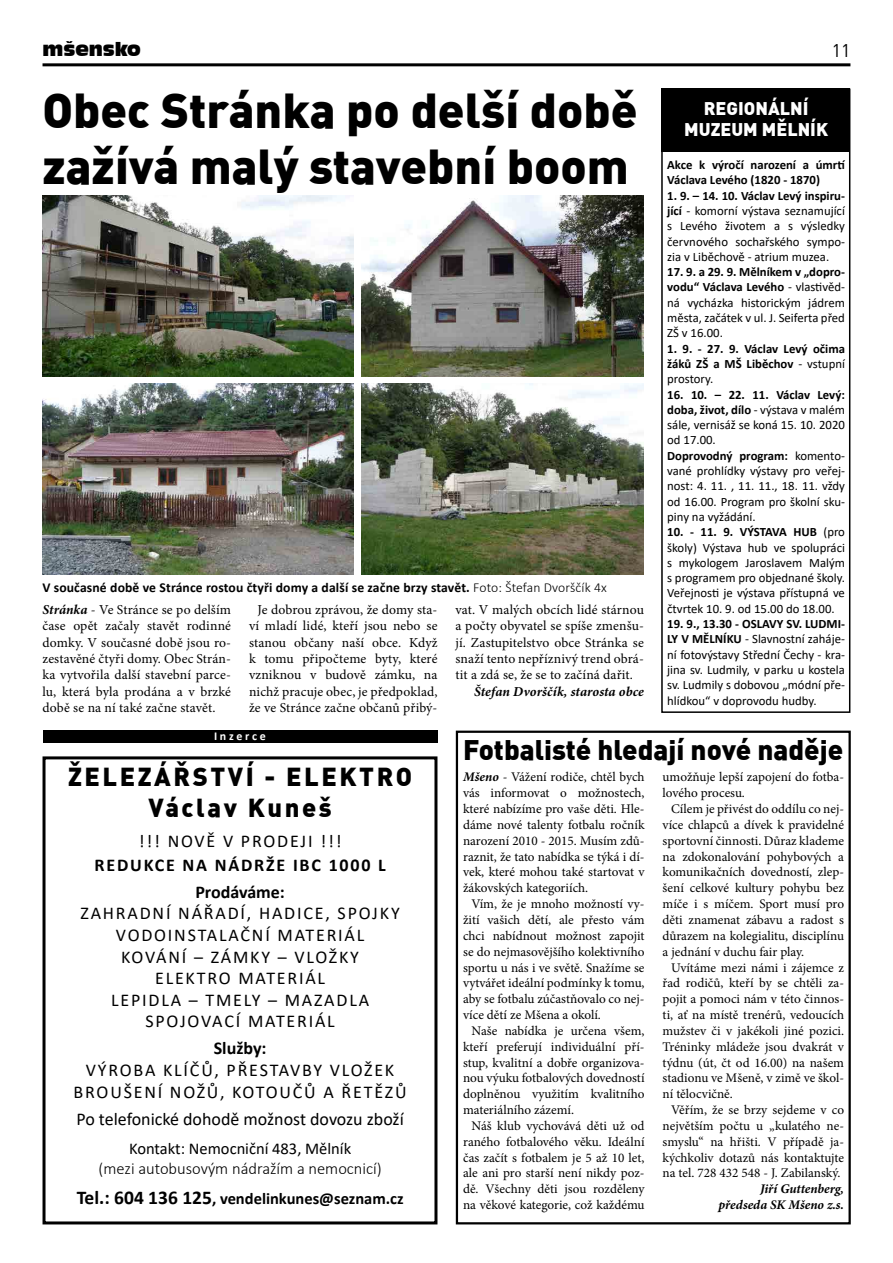
<style>
.page{position:relative;width:893px;height:1263px;background:#fff}
.page>*{position:absolute;margin:0;border:0;box-sizing:border-box;transform-origin:0 0}
.t1{font:900 48px/56.1px "Unient DINCE";color:#000}
.t2{font:900 27.75px "Unient DINCE";color:#000}
.t3{font:900 25.5px/30.6px "Unient DINCE";letter-spacing:.1em;color:#000;text-align:center}
.t4{font:18px/21.6px "Calibri";letter-spacing:.1em;color:#000;text-align:center}
.t5{font:700 18px/27px "Calibri";letter-spacing:.1em;color:#000;text-align:center}
.t6{font:18px "Calibri";color:#000}
.t7{font:900 18px/21.6px "Unient DINCE";color:#fff;text-align:center}
.t8{font:18px "Incised 901 BT Compact";color:#000}
.t9{font:18px "Unient DINCE";color:#000}
.t10{font:300 16.5px/30.3px "Calibri";color:#000;text-align:center}
.t11{font:16.5px "Calibri";color:#000}
.t12{font:13.65px/16.4px "Minion Pro";letter-spacing:.01em;color:#000;text-align:justify}
.t13{font:700 13.65px "Calibri";letter-spacing:.01em;color:#000}
.t14{font:italic 700 13.65px "Minion Pro";letter-spacing:.005em;color:#000}
.t15{font:13.2px/15.9px "Minion Pro";color:#000;text-align:justify}
.t16{font:italic 700 13.2px/15.9px "Minion Pro";color:#000;text-align:right}
.t17{font:12.75px/15.3px "Calibri";color:#000;text-align:justify}
.t18{font:700 12.75px/15.3px "Calibri";color:#000}
.t19{font:700 12px "Calibri";color:#fff}
.s1{font-weight:300}
.s2{font-weight:700;font-style:italic}
.s3{font-weight:700}
.s4{font-weight:400}
.s5{font-weight:700;font-size:19.5px}
</style>
<div class="page">
<hr style="left:43px;top:63px;width:807px;height:3px;background:#000">
<div style="left:43px;top:756px;width:394px;height:468px;border:3px solid #000"></div>
<div style="left:43px;top:731px;width:394px;height:12px;background:#000"></div>
<div style="left:456px;top:731px;width:395px;height:493px;border:2px solid #000"></div>
<img style="left:361px;top:195px;width:283px;height:181px">
<img style="left:43px;top:195px;width:310px;height:181px">
<img style="left:361px;top:384px;width:283px;height:190px">
<img style="left:42px;top:384px;width:311px;height:190px">
<div style="left:661px;top:89px;width:189px;height:624px;border:2px solid #000"></div>
<div style="left:662px;top:89px;width:188px;height:63px;background:#000"></div>
<h3 class="t8" style="left:43px;top:39px;width:100px">mšensko</h3>
<h3 class="t9" style="left:832px;top:39px;width:20px">11</h3>
<h1 class="t1" style="left:42px;top:79px;width:597px">Obec Stránka po delší době zažívá malý stavební boom</h1>
<p class="t13" style="left:42px;top:577px;width:566px">V současné době ve Stránce rostou čtyři domy a další se začne brzy stavět. <span class="s1">Foto: Štefan Dvorščík 4x</span></p>
<p class="t12" style="left:249px;top:601px;width:190px;text-indent:9px">Je dobrou zprávou, že domy sta&shy;ví mladí lidé, kteří jsou nebo se stanou občany naší obce. Když k tomu připočteme byty, které vzniknou v budově zámku, na nichž pracuje obec, je předpoklad, že ve Stránce začne občanů přibý-</p>
<p class="t12" style="left:455px;top:601px;width:190px">vat. V malých obcích lidé stárnou a počty obyvatel se spíše zmenšu&shy;jí. Zastupitelstvo obce Stránka se snaží tento nepříznivý trend obrá&shy;tit a zdá se, že se to začíná dařit.</p>
<p class="t12" style="left:43px;top:601px;width:190px"><span class="s2">Stránka</span> - Ve Stránce se po delším čase opět začaly stavět rodinné domky. V současné době jsou ro&shy;zestavěné čtyři domy. Obec Strán&shy;ka vytvořila další stavební parce&shy;lu, která byla prodána a v brzké době se na ní také začne stavět.</p>
<p class="t14" style="left:474px;top:682px;width:171px">Štefan Dvorščík, starosta obce</p>
<h3 class="t7" style="left:684px;top:96px;width:145px">REGIONÁLNÍ<br>MUZEUM MĚLNÍK</h3>
<p class="t18" style="left:667px;top:157px;width:179px">Akce k výročí narození a úmrtí<br>Václava Levého (1820 - 1870)</p>
<p class="t17" style="left:667px;top:187px;width:179px"><span class="s3">1. 9. – 14. 10. Václav Levý inspiru&shy;jící</span> - komorní výstava seznamující s Levého životem a s výsledky červnového sochařského sympo&shy;zia v Liběchově - atrium muzea.</p>
<p class="t17" style="left:667px;top:264px;width:179px"><span class="s3">17. 9. a 29. 9. Mělníkem v „dopro&shy;vodu“ Václava Levého</span> - vlastivěd&shy;ná vycházka historickým jádrem města, začátek v ul. J. Seiferta před ZŠ v 16.00.</p>
<p class="t18" style="left:667px;top:341px;width:179px;text-align:justify">1. 9. - 27. 9. Václav Levý očima žáků ZŠ a MŠ Liběchov <span class="s4">- vstupní prostory.</span></p>
<p class="t17" style="left:667px;top:386px;width:179px;text-align:left"><span class="s3">16. 10. – 22. 11. Václav Levý: doba, život, dílo</span> - výstava v malém sále, vernisáž se koná 15. 10. 2020 od 17.00.<br><span class="s3">Doprovodný program:</span> komento&shy;vané prohlídky výstavy pro veřej&shy;nost: 4. 11. , 11. 11., 18. 11. vždy od 16.00. Program pro školní sku&shy;piny na vyžádání.</p>
<p class="t17" style="left:667px;top:524px;width:179px"><span class="s3">10. - 11. 9. VÝSTAVA HUB</span> (pro školy) Výstava hub ve spolupráci s mykologem Jaroslavem Malým s programem pro objednané školy.<br>Veřejnosti je výstava přístupná ve čtvrtek 10. 9. od 15.00 do 18.00.</p>
<p class="t17" style="left:667px;top:616px;width:179px"><span class="s3">19. 9., 13.30 - OSLAVY SV. LUDMI-LY V MĚLNÍKU</span> - Slavnostní zaháje&shy;ní fotovýstavy Střední Čechy - kra&shy;jina sv. Ludmily, v parku u kostela sv. Ludmily s dobovou „módní pře&shy;hlídkou“ v doprovodu hudby.</p>
<p class="t19" style="left:214px;top:727px;width:53px">I n z e r c e</p>
<h3 class="t3" style="left:68px;top:760px;width:346px">ŽELEZÁŘSTVÍ - ELEKTRO<br>Václav Kuneš</h3>
<h3 class="t4" style="left:139px;top:830px;width:204px">!!! NOVĚ V PRODEJI !!!</h3>
<h3 class="t5" style="left:94px;top:851px;width:293px">REDUKCE NA NÁDRŽE IBC 1000 L<br>Prodáváme:</h3>
<h3 class="t4" style="left:81px;top:902px;width:321px">ZAHRADNÍ NÁŘADÍ, HADICE, SPOJKY<br>VODOINSTALAČNÍ MATERIÁL<br>KOVÁNÍ – ZÁMKY – VLOŽKY<br>ELEKTRO MATERIÁL<br>LEPIDLA – TMELY – MAZADLA<br>SPOJOVACÍ MATERIÁL</h3>
<h3 class="t5" style="left:214px;top:1035px;width:54px">Služby:</h3>
<h3 class="t4" style="left:74px;top:1059px;width:334px">VÝROBA KLÍČŮ, PŘESTAVBY VLOŽEK<br>BROUŠENÍ NOŽŮ, KOTOUČŮ A ŘETĚZŮ</h3>
<h3 class="t6" style="left:76px;top:1106px;width:329px">Po telefonické dohodě možnost dovozu zboží</h3>
<p class="t11" style="left:129px;top:1137px;width:224px">Kontakt: Nemocniční 483, Mělník</p>
<p class="t10" style="left:77px;top:1153px;width:328px">(mezi autobusovým nádražím a nemocnicí)<br><span class="s5">Tel.: 604 136 125</span><span class="s3">, vendelinkunes@seznam.cz</span></p>
<h2 class="t2" style="left:463px;top:731px;width:382px">Fotbalisté hledají nové naděje</h2>
<p class="t15" style="left:463px;top:769px;width:183px"><span class="s2">Mšeno</span> - Vážení rodiče, chtěl bych vás informovat o možnostech, které nabízíme pro vaše děti. Hle&shy;dáme nové talenty fotbalu ročník narození 2010 - 2015. Musím zdů&shy;raznit, že tato nabídka se týká i dí&shy;vek, které mohou také startovat v žákovských kategoriích.</p>
<p class="t15" style="left:463px;top:896px;width:183px;text-indent:9px">Vím, že je mnoho možností vy&shy;žití vašich dětí, ale přesto vám chci nabídnout možnost zapojit se do nejmasovějšího kolektivního sportu u nás i ve světě. Snažíme se vytvářet ideální podmínky k tomu, aby se fotbalu zúčastňovalo co nej&shy;více dětí ze Mšena a okolí.</p>
<p class="t15" style="left:463px;top:1023px;width:183px;text-indent:9px">Naše nabídka je určena všem, kteří preferují individuální pří&shy;stup, kvalitní a dobře organizova&shy;nou výuku fotbalových dovedností doplněnou využitím kvalitního materiálního zázemí.</p>
<p class="t15" style="left:463px;top:1118px;width:183px;text-indent:9px">Náš klub vychovává děti už od raného fotbalového věku. Ideální čas začít s fotbalem je 5 až 10 let, ale ani pro starší není nikdy poz&shy;dě. Všechny děti jsou rozděleny na věkové kategorie, což každému</p>
<p class="t15" style="left:663px;top:769px;width:183px">umožňuje lepší zapojení do fotba&shy;lového procesu.</p>
<p class="t15" style="left:663px;top:801px;width:183px;text-indent:9px">Cílem je přivést do oddílu co nej&shy;více chlapců a dívek k pravidelné sportovní činnosti. Důraz klademe na zdokonalování pohybových a komunikačních dovedností, zlep&shy;šení celkové kultury pohybu bez míče i s míčem. Sport musí pro děti znamenat zábavu a radost s důrazem na kolegialitu, disciplínu a jednání v duchu fair play.</p>
<p class="t15" style="left:663px;top:959px;width:183px;text-indent:9px">Uvítáme mezi námi i zájemce z řad rodičů, kteří by se chtěli za&shy;pojit a pomoci nám v této činnos&shy;ti, ať na místě trenérů, vedoucích mužstev či v jakékoli jiné pozici.<br>Tréninky mládeže jsou dvakrát v týdnu (út, čt od 16.00) na našem stadionu ve Mšeně, v zimě ve škol&shy;ní tělocvičně.</p>
<p class="t15" style="left:663px;top:1102px;width:183px;text-indent:9px">Věřím, že se brzy sejdeme v co největším počtu u „kulatého ne&shy;smyslu“ na hřišti. V případě ja&shy;kýchkoliv dotazů nás kontaktujte na tel. 728 432 548 - J. Zabilanský.</p>
<p class="t16" style="left:718px;top:1181px;width:127px">Jiří Guttenberg, předseda SK Mšeno z.s.</p>
</div>
